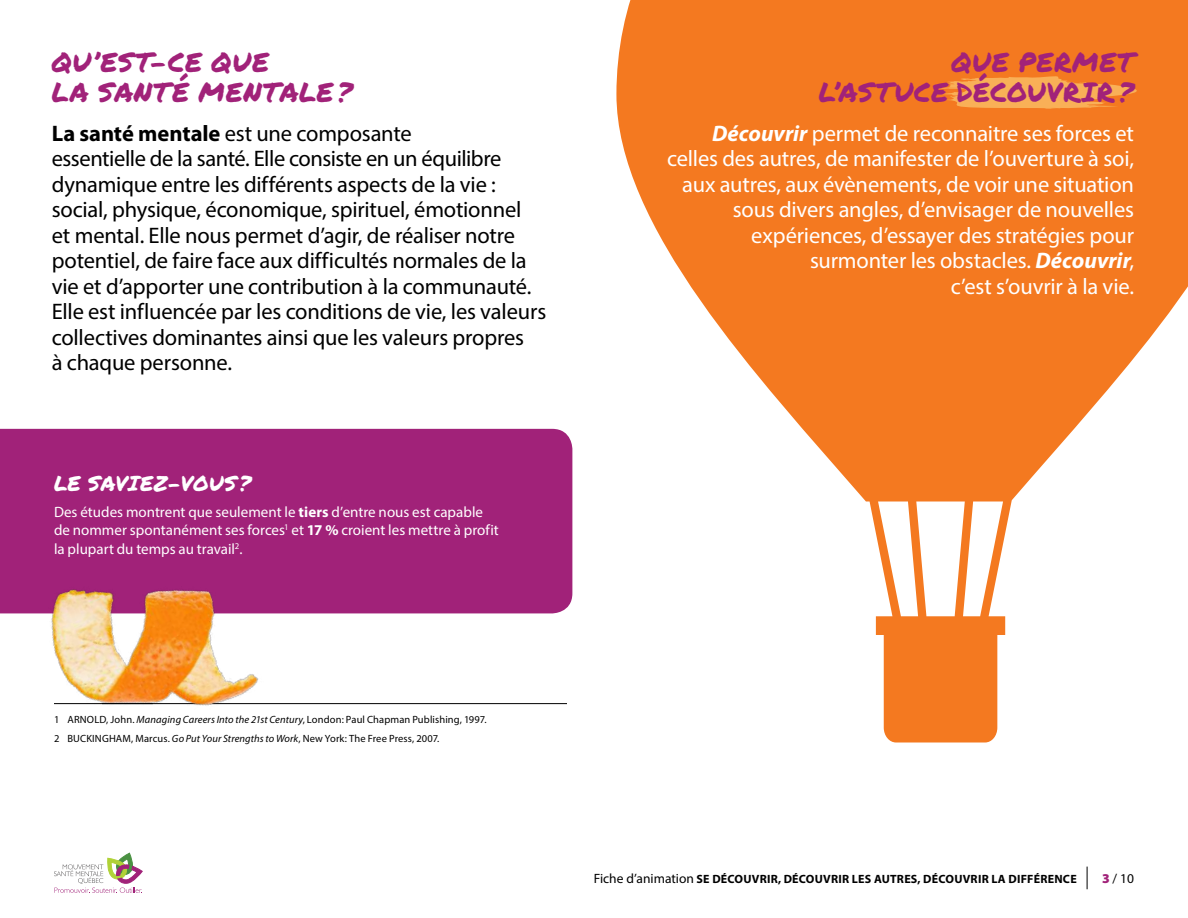
<style>
.page{position:relative;width:1188px;height:918px;background:#fff}
.page>*{position:absolute;margin:0;border:0;box-sizing:border-box;transform-origin:0 0}
.t1{font:27px/30px "Permanent Marker";letter-spacing:.03em;color:#a12279}
.t2{font:22.5px/25.5px "Myriad Pro";letter-spacing:-.01em;color:#000}
.t3{font:22.5px/25.5px "Myriad Pro";letter-spacing:-.01em;color:#fff;text-align:right}
.t4{font:21px "Permanent Marker";letter-spacing:.015em;color:#fff}
.t5{font:15px/18.8px "Myriad Pro";color:#fff}
.t6{font:13.5px "Myriad Pro";color:#000}
.t7{font:700 12px "Myriad Pro";letter-spacing:.02em;color:#000}
.t8{font:10.5px/18.8px "Myriad Pro";letter-spacing:.01em;color:#000}
.s1{font-weight:700}
.s2{font-weight:700;font-style:italic}
.s3{font-style:italic}
.s4{font-weight:400;font-size:13.5px}
.s5{font-weight:900;color:#a12279}
</style>
<div class="page">
<svg style="left:54px;top:853px;width:88px;height:40px"></svg>
<svg style="left:1087px;top:867px;width:1px;height:22px"></svg>
<div style="left:0;top:429px;width:572px;height:184px;background:#a12279"></div>
<svg style="left:616px;top:0;width:572px;height:742px;fill:#f47920"></svg>
<hr style="left:54px;top:703px;width:513px;height:1px;background:#000">
<img style="left:13px;top:520px;width:262px;height:186px">
<hr style="left:102px;top:703px;width:51px;height:1px;background:#000">
<svg style="left:933px;top:76px;width:215px;height:33px;background:#f79b42"></svg>
<p class="t1" style="left:52px;top:46px;width:302px">QU’EST-CE QUE<br>LA SANTÉ MENTALE?</p>
<p class="t2" style="left:52px;top:120px;width:496px"><span class="s1">La santé mentale</span> est une composante<br>essentielle de la santé. Elle consiste en un équilibre dynamique entre les différents aspects de la vie : social, physique, économique, spirituel, émotionnel<br>et mental. Elle nous permet d’agir, de réaliser notre potentiel, de faire face aux difficultés normales de la vie et d’apporter une contribution à la communauté.<br>Elle est influencée par les conditions de vie, les valeurs collectives dominantes ainsi que les valeurs propres<br>à chaque personne.</p>
<p class="t4" style="left:54px;top:468px;width:199px">LE SAVIEZ-VOUS ?</p>
<p class="t5" style="left:54px;top:502px;width:446px">Des études montrent que seulement le <span class="s1">tiers</span> d’entre nous est capable de nommer spontanément ses forces<sup>1</sup> et <span class="s1">17 %</span> croient les mettre à profit la plupart du temps au travail<sup>2</sup>.</p>
<p class="t1" style="left:819px;top:46px;width:317px;text-align:right">QUE PERMET<br>L’ASTUCE DÉCOUVRIR?</p>
<p class="t3" style="left:667px;top:120px;width:468px"><span class="s2">Découvrir</span> permet de reconnaitre ses forces et celles des autres, de manifester de l’ouverture à soi, aux autres, aux évènements, de voir une situation sous divers angles, d’envisager de nouvelles expériences, d’essayer des stratégies pour surmonter les obstacles. <span class="s2">Découvrir</span>,<br>c’est s’ouvrir à la vie.</p>
<p class="t8" style="left:54px;top:710px;width:434px">1 ARNOLD, John. <span class="s3">Managing Careers Into the 21st Century</span>, London: Paul Chapman Publishing, 1997.<br>2 BUCKINGHAM, Marcus. <span class="s3">Go Put Your Strengths to Work</span>, New York: The Free Press, 2007.</p>
<p class="t7" style="left:594px;top:871px;width:484px"><span class="s4">Fiche d’animation</span> SE DÉCOUVRIR, DÉCOUVRIR LES AUTRES, DÉCOUVRIR LA DIFFÉRENCE</p>
<p class="t6" style="left:1102px;top:870px;width:33px"><span class="s5">3</span>/ 10</p>
</div>
